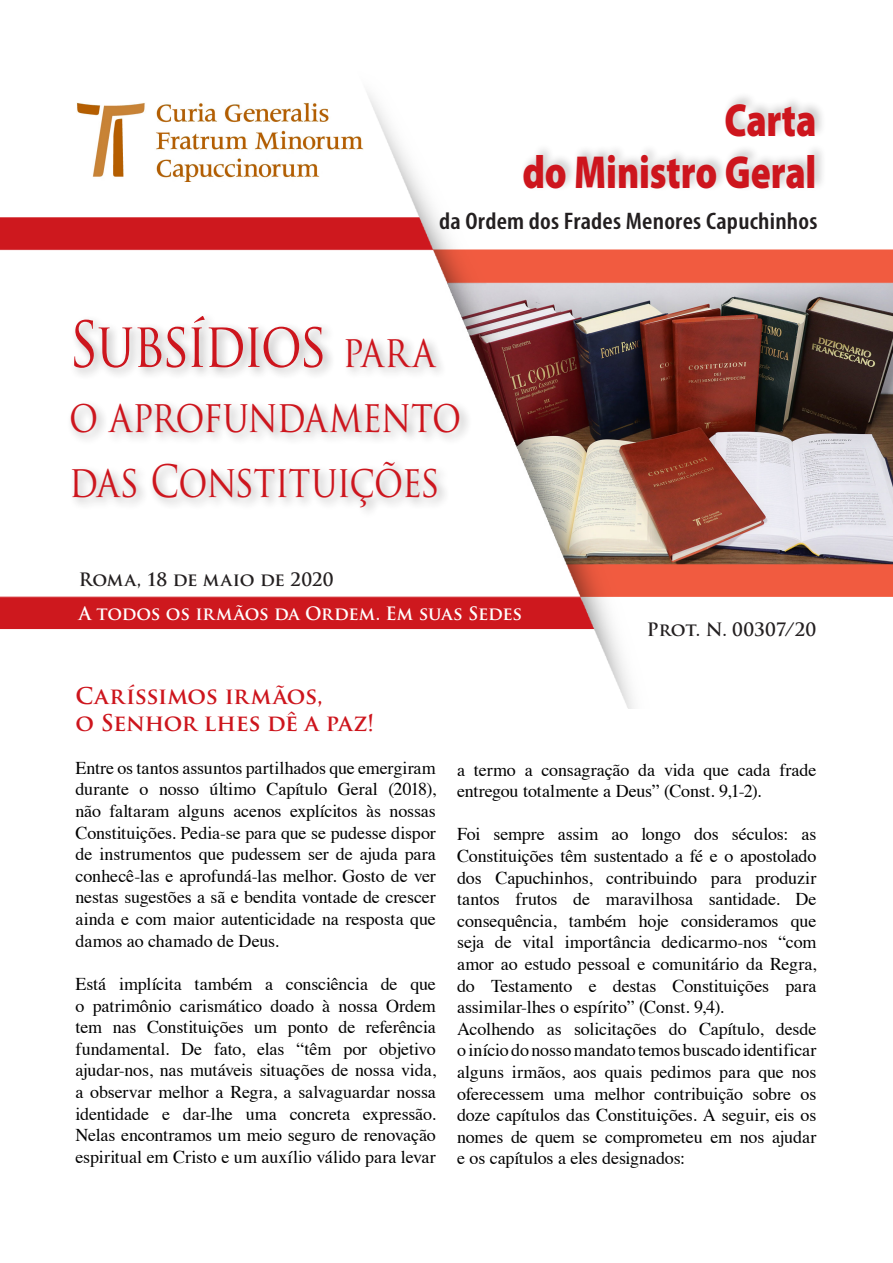
<style>
.page{position:relative;width:893px;height:1263px;background:#fff}
.page>*{position:absolute;margin:0;border:0;box-sizing:border-box;transform-origin:0 0}
.t1{font:61.5px "Trajan Pro";letter-spacing:-.035em;color:#cd151d;scale:.83 1}
.t2{font:900 46.5px/52.5px "Myriad Pro";letter-spacing:-.005em;color:#cd151d;text-align:right;scale:.8 1}
.t3{font:43.5px "Trajan Pro";letter-spacing:-.02em;color:#cd151d;scale:.83 1}
.t4{font:600 condensed 24px "Myriad Pro";letter-spacing:.01em;color:#231f20;scale:1.09 1}
.Razdel{font:700 22.5px/27px "Trajan Pro";letter-spacing:-.015em;color:#cd151d}
.tekst{font:18px/21.6px "Times";letter-spacing:-.01em;color:#000;text-align:justify}
.t5{font:700 18px "Trajan Pro";letter-spacing:-.005em;color:#231f20}
.t6{font:700 18px "Trajan Pro";letter-spacing:-.02em;color:#fff}
.s1{font-size:43.5px}
</style>
<div class="page">
<img style="left:0;top:92px;width:893px;height:617px">
<div style="left:520px;top:92px;width:307px;height:101px;background:#231f20;opacity:.25"></div>
<img style="left:77px;top:103px;width:287px;height:78px">
<div style="left:67px;top:312px;width:405px;height:208px;background:#231f20;opacity:.4"></div>
<p class="t2" style="left:522px;top:92px;width:369px">Carta<br>do Ministro Geral</p>
<p class="t4" style="left:439px;top:206px;width:349px">da Ordem dos Frades Menores Capuchinhos</p>
<p class="t1" style="left:69px;top:305px;width:442px">SUBSÍDIOS <span class="s1">PARA</span></p>
<p class="t3" style="left:69px;top:388px;width:474px">O APROFUNDAMENTO</p>
<p class="t3" style="left:69px;top:453px;width:448px">DAS CONSTITUIÇÕES</p>
<p class="t5" style="left:79px;top:568px;width:256px">Roma, 18 de maio de 2020</p>
<p class="t6" style="left:79px;top:602px;width:445px">A todos os irmãos da Ordem. Em suas Sedes</p>
<p class="t5" style="left:647px;top:618px;width:171px">Prot. N. 00307/20</p>
<p class="Razdel" style="left:75px;top:682px;width:300px">Caríssimos irmãos,<br>o Senhor lhes dê a paz!</p>
<p class="tekst" style="left:75px;top:755px;width:362px">Entre os tantos assuntos partilhados que emergiram durante o nosso último Capítulo Geral (2018), não faltaram alguns acenos explícitos às nossas Constituições. Pedia-se para que se pudesse dispor de instrumentos que pudessem ser de ajuda para conhecê-las e aprofundá-las melhor. Gosto de ver nestas sugestões a sã e bendita vontade de crescer ainda e com maior autenticidade na resposta que damos ao chamado de Deus.</p>
<p class="tekst" style="left:75px;top:971px;width:362px">Está implícita também a consciência de que o patrimônio carismático doado à nossa Ordem tem nas Constituições um ponto de referência fundamental. De fato, elas “têm por objetivo ajudar-nos, nas mutáveis situações de nossa vida, a observar melhor a Regra, a salvaguardar nossa identidade e dar-lhe uma concreta expressão.<br>Nelas encontramos um meio seguro de renovação espiritual em Cristo e um auxílio válido para levar</p>
<p class="tekst" style="left:457px;top:757px;width:361px">a termo a consagração da vida que cada frade entregou totalmente a Deus” (Const. 9,1-2).</p>
<p class="tekst" style="left:457px;top:822px;width:361px">Foi sempre assim ao longo dos séculos: as Constituições têm sustentado a fé e o apostolado dos Capuchinhos, contribuindo para produzir tantos frutos de maravilhosa santidade. De consequência, também hoje consideramos que seja de vital importância dedicarmo-nos “com amor ao estudo pessoal e comunitário da Regra, do Testamento e destas Constituições para assimilar-lhes o espírito” (Const. 9,4).</p>
<p class="tekst" style="left:457px;top:1016px;width:361px">Acolhendo as solicitações do Capítulo, desde o início do nosso mandato temos buscado identificar alguns irmãos, aos quais pedimos para que nos oferecessem uma melhor contribuição sobre os doze capítulos das Constituições. A seguir, eis os nomes de quem se comprometeu em nos ajudar e os capítulos a eles designados:</p>
</div>
